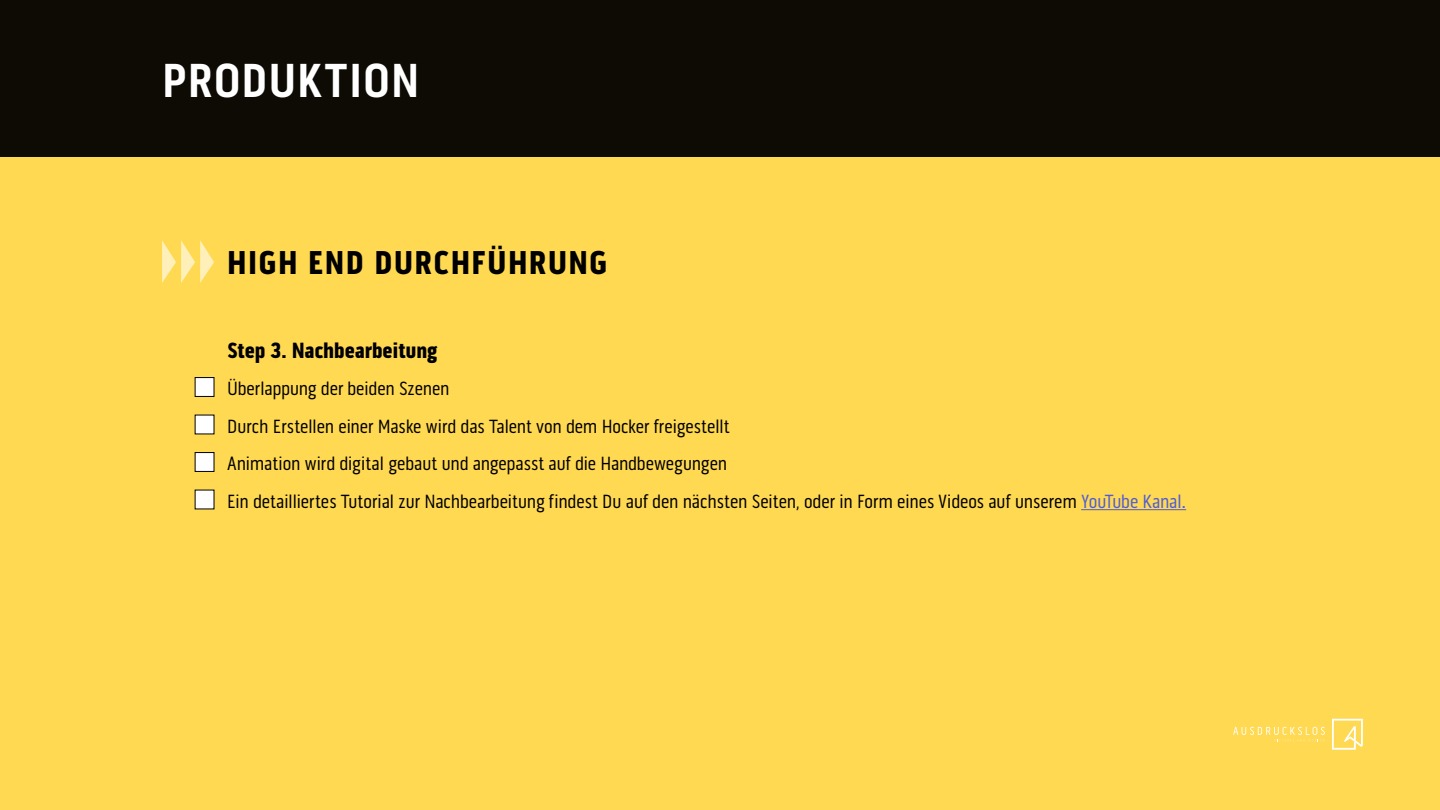
<style>
.page{position:relative;width:1440px;height:810px;background:#ffd951}
.page>*{position:absolute;margin:0;border:0;box-sizing:border-box;transform-origin:0 0}
.t1{font:700 48.75px "Pill Gothic 300 mg";letter-spacing:.02em;color:#fff}
.t2{font:900 33.75px "Pill Gothic 300 mg";letter-spacing:.035em;color:#000}
.t3{font:900 22.5px "Pill Gothic 300 mg";letter-spacing:-.005em;color:#000}
.t4{font:19.5px/37.5px "Pill Gothic 300 mg";letter-spacing:-.01em;color:#000}
.s1{color:#4f5cd6}
</style>
<div class="page">
<svg style="left:1332px;top:719px;width:31px;height:31px"></svg>
<svg style="left:1233px;top:727px;width:92px;height:15px"></svg>
<hr style="left:1081px;top:509px;width:105px;height:1px;background:#4f5cd6">
<div style="left:0;top:0;width:1440px;height:157px;background:#0d0b04"></div>
<svg style="left:162px;top:240px;width:52px;height:43px"></svg>
<div style="left:195px;top:378px;width:19px;height:18px;background:#fff"></div>
<div style="left:195px;top:377px;width:19px;height:20px;border:1px solid #000"></div>
<div style="left:195px;top:415px;width:19px;height:19px;background:#fff"></div>
<div style="left:195px;top:453px;width:19px;height:18px;background:#fff"></div>
<div style="left:195px;top:452px;width:19px;height:20px;border:1px solid #000"></div>
<div style="left:195px;top:490px;width:19px;height:19px;background:#fff"></div>
<h1 class="t1" style="left:162px;top:52px;width:259px">PRODUKTION</h1>
<h2 class="t2" style="left:227px;top:242px;width:382px">HIGH END DURCHFÜHRUNG</h2>
<p class="t3" style="left:227px;top:337px;width:212px">Step 3. Nachbearbeitung</p>
<p class="t4" style="left:227px;top:370px;width:961px">Überlappung der beiden Szenen<br>Durch Erstellen einer Maske wird das Talent von dem Hocker freigestellt<br>Animation wird digital gebaut und angepasst auf die Handbewegungen<br>Ein detailliertes Tutorial zur Nachbearbeitung findest Du auf den nächsten Seiten, oder in Form eines Videos auf unserem <span class="s1">YouTube Kanal.</span></p>
</div>
